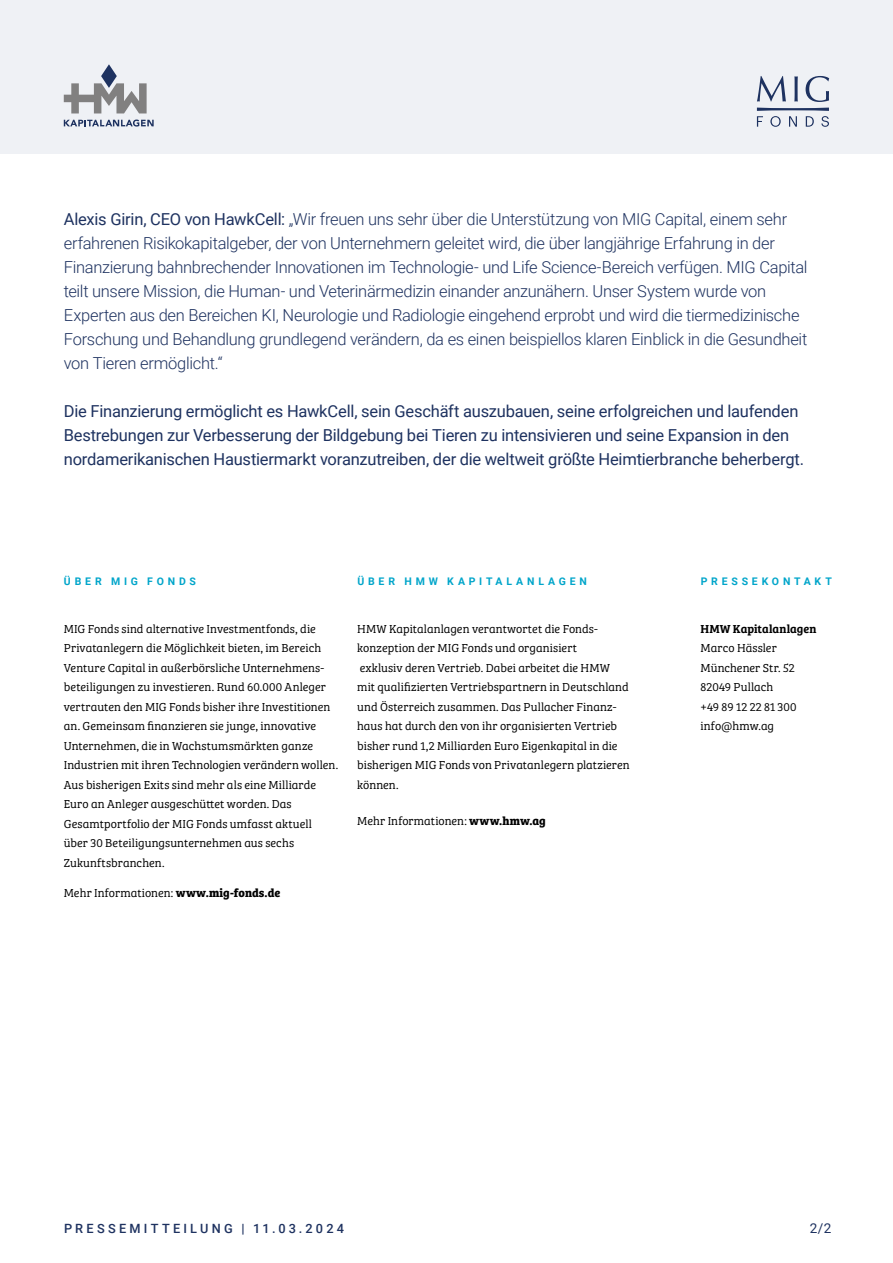
<style>
.page{position:relative;width:893px;height:1263px;background:#fff}
.page>*{position:absolute;margin:0;border:0;box-sizing:border-box;transform-origin:0 0}
.t1{font:300 16.5px/24px "Roboto";letter-spacing:-.02em;color:#1e3260}
.t2{font:16.5px/24px "Roboto";letter-spacing:-.01em;color:#1e3260}
.t3{font:13.5px "Roboto";color:#1e3260}
.t4{font:500 12.75px "Roboto";letter-spacing:.255em;color:#1e3260}
.t5{font:12px/19.5px "Bree Serif Lt";letter-spacing:.005em;color:#000}
.t6{font:12px "Bree Serif Sb";color:#000}
.t7{font:700 10.5px "Roboto";letter-spacing:.365em;color:#00a5ca}
.s1{font-weight:400}
.s2{font-family:"Bree Serif";font-weight:700}
</style>
<div class="page">
<div style="left:0;top:0;width:893px;height:153px;background:#eff1f5"></div>
<svg style="left:757px;top:76px;width:72px;height:26px"></svg>
<svg style="left:757px;top:108px;width:72px;height:19px"></svg>
<svg style="left:64px;top:64px;width:83px;height:49px"></svg>
<svg style="left:64px;top:120px;width:90px;height:7px"></svg>
<p class="t1" style="left:64px;top:206px;width:745px"><span class="s1">Alexis Girin, CEO von HawkCell:</span> „Wir freuen uns sehr über die Unterstützung von MIG Capital, einem sehr erfahrenen Risikokapitalgeber, der von Unternehmern geleitet wird, die über langjährige Erfahrung in der Finanzierung bahnbrechender Innovationen im Technologie- und Life Science-Bereich verfügen. MIG Capital teilt unsere Mission, die Human- und Veterinärmedizin einander anzunähern. Unser System wurde von Experten aus den Bereichen KI, Neurologie und Radiologie eingehend erprobt und wird die tiermedizinische Forschung und Behandlung grundlegend verändern, da es einen beispiellos klaren Einblick in die Gesundheit von Tieren ermöglicht.“</p>
<p class="t2" style="left:64px;top:398px;width:742px">Die Finanzierung ermöglicht es HawkCell, sein Geschäft auszubauen, seine erfolgreichen und laufenden<br>Bestrebungen zur Verbesserung der Bildgebung bei Tieren zu intensivieren und seine Expansion in den nordamerikanischen Haustiermarkt voranzutreiben, der die weltweit größte Heimtierbranche beherbergt.</p>
<p class="t7" style="left:64px;top:574px;width:134px">ÜBER MIG FONDS</p>
<p class="t5" style="left:64px;top:618px;width:276px">MIG Fonds sind alternative Investmentfonds, die Privatanlegern die Möglichkeit bieten, im Bereich Venture Capital in außerbörsliche Unternehmens&shy;beteiligungen zu investieren. Rund 60.000 Anleger vertrauten den MIG Fonds bisher ihre Investitionen an. Gemeinsam finanzieren sie junge, innovative Unternehmen, die in Wachstumsmärkten ganze Industrien mit ihren Technologien verändern wollen.<br>Aus bisherigen Exits sind mehr als eine Milliarde Euro an Anleger ausgeschüttet worden. Das Gesamtportfolio der MIG Fonds umfasst aktuell über 30 Beteiligungsunternehmen aus sechs Zukunftsbranchen.</p>
<p class="t5" style="left:64px;top:882px;width:218px">Mehr Informationen: <span class="s2">www.mig-fonds.de</span></p>
<p class="t7" style="left:357px;top:574px;width:231px">ÜBER HMW KAPITALANLAGEN</p>
<p class="t5" style="left:357px;top:618px;width:274px">HMW Kapitalanlagen verantwortet die Fonds&shy;konzeption der MIG Fonds und organisiert<br>exklusiv deren Vertrieb. Dabei arbeitet die HMW<br>mit qualifizierten Vertriebspartnern in Deutschland und Österreich zusammen. Das Pullacher Finanz&shy;haus hat durch den von ihr organisierten Vertrieb bisher rund 1,2 Milliarden Euro Eigenkapital in die bisherigen MIG Fonds von Privatanlegern platzieren können.</p>
<p class="t5" style="left:357px;top:810px;width:190px">Mehr Informationen: <span class="s2">www.hmw.ag</span></p>
<p class="t7" style="left:701px;top:574px;width:133px">PRESSEKONTAKT</p>
<p class="t6" style="left:701px;top:620px;width:117px">HMW Kapitalanlagen</p>
<p class="t5" style="left:701px;top:638px;width:98px">Marco Hässler<br>Münchener Str. 52<br>82049 Pullach<br>+49 89 12 22 81 300 info@hmw.ag</p>
<p class="t4" style="left:64px;top:1219px;width:281px">PRESSEMITTEILUNG | 11.03.2024</p>
<p class="t3" style="left:810px;top:1219px;width:23px">2/2</p>
</div>
